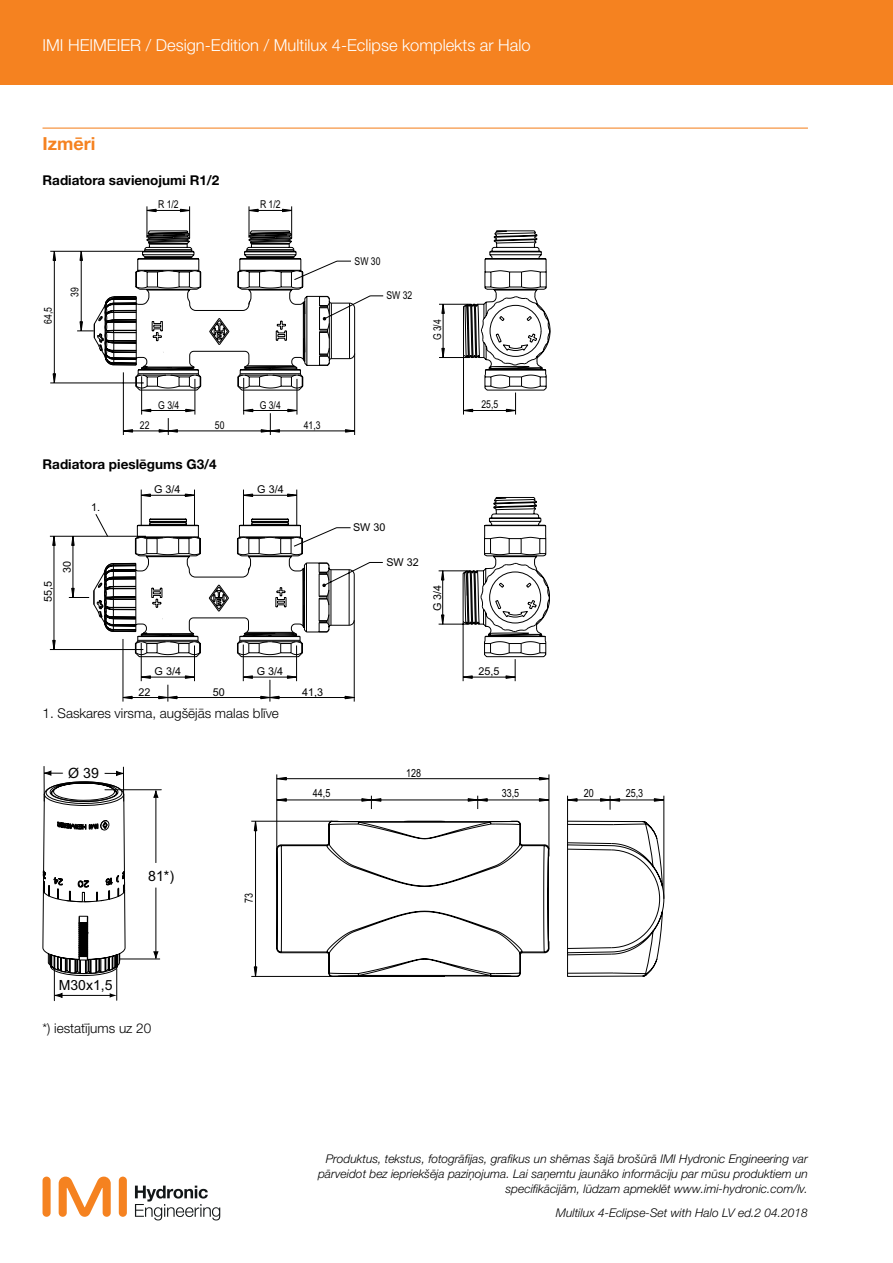
<style>
.page{position:relative;width:893px;height:1263px;background:#fff}
.page>*{position:absolute;margin:0;border:0;box-sizing:border-box;transform-origin:0 0}
.t1{font:700 18px "Helvetica Neue LTW1 G";color:#f58220}
.t2{font:300 16.5px "Helvetica Neue LTW1 G";color:#fff}
.t3{font:14.25px "Arial";color:#000}
.t4{font:13.95px "Arial";color:#000}
.t5{font:300 13.5px "Helvetica Neue LTW1 G";color:#000}
.t6{font:700 13.5px "Helvetica Neue LTW1 G";color:#000}
.t7{font:italic 300 12px/15px "Helvetica Neue LTW1 G";color:#000;text-align:right}
.t8{font:11.25px "Arial";color:#000;scale:.8 1}
.t9{font:10.8px "Arial";color:#000}
.t10{font:10.8px "Arial";color:#000;scale:.8 1}
</style>
<div class="page">
<div style="left:119px;top:1176px;width:8px;height:41px;background:#f58220;border-radius:4px"></div>
<div style="left:43px;top:1176px;width:8px;height:41px;background:#f58220;border-radius:4px"></div>
<svg style="left:59px;top:1176px;width:52px;height:41px"></svg>
<svg style="left:135px;top:1185px;width:85px;height:35px"></svg>
<div style="left:0;top:0;width:893px;height:85px;background:#f58220"></div>
<hr style="left:43px;top:128px;width:765px;height:1px;background:#f58220">
<svg style="left:50px;top:206px;width:466px;height:229px"></svg>
<svg style="left:97px;top:231px;width:44px;height:158px"></svg>
<svg style="left:141px;top:230px;width:409px;height:159px"></svg>
<svg style="left:50px;top:535px;width:465px;height:167px"></svg>
<svg style="left:330px;top:497px;width:220px;height:158px"></svg>
<svg style="left:96px;top:489px;width:234px;height:166px"></svg>
<hr style="left:44px;top:766px;width:1px;height:35px;background:#000">
<hr style="left:123px;top:767px;width:1px;height:34px;background:#000">
<svg style="left:43px;top:770px;width:87px;height:206px"></svg>
<hr style="left:105px;top:789px;width:56px;height:1px;background:#000">
<hr style="left:155px;top:797px;width:1px;height:155px;background:#000">
<svg style="left:153px;top:951px;width:6px;height:9px"></svg>
<hr style="left:120px;top:958px;width:40px;height:1px;background:#000">
<hr style="left:54px;top:969px;width:1px;height:32px;background:#000">
<hr style="left:116px;top:969px;width:1px;height:31px;background:#000">
<hr style="left:61px;top:995px;width:50px;height:1px;background:#000">
<svg style="left:110px;top:993px;width:7px;height:5px"></svg>
<svg style="left:53px;top:992px;width:10px;height:6px"></svg>
<svg style="left:153px;top:789px;width:6px;height:9px"></svg>
<div style="left:63px;top:768px;width:41px;height:10px;background:#fff"></div>
<div style="left:154px;top:863px;width:5px;height:25px;background:#fff;border-radius:2px"></div>
<svg style="left:254px;top:822px;width:3px;height:9px"></svg>
<svg style="left:254px;top:966px;width:3px;height:10px"></svg>
<svg style="left:654px;top:798px;width:10px;height:2px"></svg>
<svg style="left:276px;top:777px;width:11px;height:3px"></svg>
<svg style="left:539px;top:777px;width:10px;height:3px"></svg>
<svg style="left:276px;top:798px;width:11px;height:3px"></svg>
<svg style="left:539px;top:798px;width:10px;height:2px"></svg>
<svg style="left:362px;top:796px;width:19px;height:13px"></svg>
<hr style="left:251px;top:976px;width:81px;height:1px;background:#000">
<hr style="left:277px;top:774px;width:1px;height:75px;background:#000">
<hr style="left:255px;top:821px;width:1px;height:155px;background:#000">
<hr style="left:568px;top:800px;width:96px;height:1px;background:#000">
<hr style="left:664px;top:796px;width:1px;height:103px;background:#000">
<svg style="left:567px;top:796px;width:80px;height:22px"></svg>
<hr style="left:549px;top:774px;width:1px;height:75px;background:#000">
<hr style="left:277px;top:778px;width:272px;height:1px;background:#000">
<hr style="left:277px;top:800px;width:272px;height:1px;background:#000">
<hr style="left:251px;top:821px;width:81px;height:1px;background:#000">
<svg style="left:468px;top:796px;width:20px;height:13px"></svg>
<svg style="left:276px;top:818px;width:388px;height:159px"></svg>
<h2 class="t2" style="left:43px;top:35px;width:490px">IMI HEIMEIER / Design-Edition / Multilux 4-Eclipse komplekts ar Halo</h2>
<h1 class="t1" style="left:43px;top:132px;width:54px">Izmēri</h1>
<p class="t6" style="left:43px;top:172px;width:178px">Radiatora savienojumi R1/2</p>
<p class="t10" style="left:41px;top:324px;width:23px;rotate:-90deg">64,5</p>
<p class="t10" style="left:67px;top:297px;width:14px;rotate:-90deg">39</p>
<p class="t10" style="left:158px;top:197px;width:27px">R 1/2</p>
<p class="t10" style="left:260px;top:197px;width:27px">R 1/2</p>
<p class="t10" style="left:355px;top:254px;width:34px">SW 30</p>
<p class="t10" style="left:386px;top:288px;width:34px">SW 32</p>
<p class="t10" style="left:430px;top:340px;width:28px;rotate:-90deg">G 3/4</p>
<p class="t10" style="left:158px;top:397px;width:28px">G 3/4</p>
<p class="t10" style="left:260px;top:397px;width:28px">G 3/4</p>
<p class="t10" style="left:481px;top:397px;width:23px">25,5</p>
<p class="t10" style="left:140px;top:417px;width:14px">22</p>
<p class="t10" style="left:215px;top:417px;width:14px">50</p>
<p class="t10" style="left:304px;top:417px;width:23px">41,3</p>
<p class="t6" style="left:43px;top:456px;width:176px">Radiatora pieslēgums G3/4</p>
<p class="t9" style="left:41px;top:601px;width:23px;rotate:-90deg">55,5</p>
<p class="t9" style="left:60px;top:572px;width:14px;rotate:-90deg">30</p>
<p class="t9" style="left:91px;top:499px;width:11px">1.</p>
<p class="t9" style="left:154px;top:481px;width:28px">G 3/4</p>
<p class="t9" style="left:155px;top:664px;width:28px">G 3/4</p>
<p class="t9" style="left:257px;top:481px;width:28px">G 3/4</p>
<p class="t9" style="left:257px;top:664px;width:28px">G 3/4</p>
<p class="t9" style="left:138px;top:684px;width:14px">22</p>
<p class="t9" style="left:213px;top:684px;width:14px">50</p>
<p class="t9" style="left:302px;top:684px;width:23px">41,3</p>
<p class="t5" style="left:43px;top:705px;width:238px">1. Saskares virsma, augšējās malas blīve</p>
<p class="t3" style="left:68px;top:763px;width:32px">Ø 39</p>
<p class="t9" style="left:353px;top:520px;width:34px">SW 30</p>
<p class="t9" style="left:386px;top:555px;width:34px">SW 32</p>
<p class="t9" style="left:430px;top:611px;width:28px;rotate:-90deg">G 3/4</p>
<p class="t8" style="left:406px;top:765px;width:20px">128</p>
<p class="t9" style="left:478px;top:663px;width:23px">25,5</p>
<p class="t3" style="left:148px;top:866px;width:28px">81*)</p>
<p class="t4" style="left:59px;top:975px;width:55px">M30x1,5</p>
<p class="t5" style="left:43px;top:1020px;width:110px">*) iestatījums uz 20</p>
<p class="t8" style="left:241px;top:903px;width:14px;rotate:-90deg">73</p>
<p class="t8" style="left:313px;top:786px;width:23px">44,5</p>
<p class="t8" style="left:502px;top:786px;width:23px">33,5</p>
<p class="t8" style="left:584px;top:786px;width:14px">20</p>
<p class="t8" style="left:626px;top:786px;width:23px">25,3</p>
<p class="t7" style="left:318px;top:1151px;width:491px">Produktus, tekstus, fotogrāfijas, grafikus un shēmas šajā brošūrā IMI Hydronic Engineering var pārveidot bez iepriekšēja paziņojuma. Lai saņemtu jaunāko informāciju par mūsu produktiem un specifikācijām, lūdzam apmeklēt www.imi-hydronic.com/lv.</p>
<p class="t7" style="left:556px;top:1205px;width:254px">Multilux 4-Eclipse-Set with Halo LV ed.2 04.2018</p>
</div>
